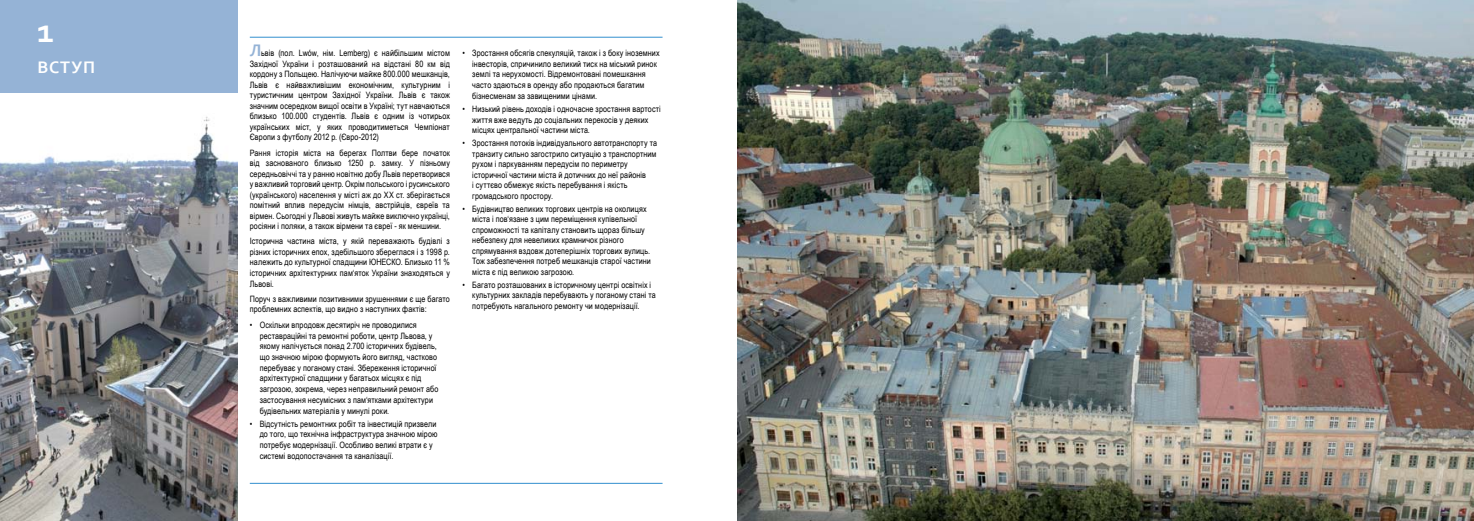
<style>
.page{position:relative;width:1474px;height:521px;background:#fff}
.page>*{position:absolute;margin:0;border:0;box-sizing:border-box;transform-origin:0 0}
.t1{font:700 35px "Corbel";color:#fff}
.t2{font:700 17.5px "Corbel";color:#fff}
.t3{font:8.75px/10.5px "Arial Narrow";letter-spacing:.01em;color:#000}
.s1{font-family:"Corbel";font-weight:700;font-size:17.5px;color:#95b3d6}
</style>
<div class="page">
<div style="left:0;top:0;width:237px;height:105px;background:#95b3d6"></div>
<img style="left:0;top:93px;width:237px;height:428px">
<hr style="left:250px;top:483px;width:412px;height:1px;background:#328fce">
<hr style="left:250px;top:37px;width:412px;height:1px;background:#328fce">
<img style="left:737px;top:0;width:736px;height:521px">
<h1 class="t1" style="left:37px;top:8px;width:19px">1</h1>
<h2 class="t2" style="left:38px;top:57px;width:59px">Вступ</h2>
<p class="t3" style="left:250px;top:47px;width:202px;text-align:justify"><span class="s1">Л</span>ьвів (пол. Lwów, нім. Lemberg) є найбільшим містом Західної України і розташований на відстані 80 км від кордону з Польщею. Налічуючи майже 800.000 мешканців, Львів є найважливішим економічним, культурним і туристичним центром Західної України. Львів є також значним осередком вищої освіти в Україні; тут навчаються близько 100.000 студентів. Львів є одним із чотирьох українських міст, у яких проводитиметься Чемпіонат Європи з футболу 2012 р. (Євро-2012)</p>
<p class="t3" style="left:250px;top:147px;width:202px;text-align:justify">Рання історія міста на берегах Полтви бере початок від заснованого близько 1250 р. замку. У пізньому середньовіччі та у ранню новітню добу Львів перетворився у важливий торговий центр. Окрім польського і русинського (українського) населення у місті аж до XX ст. зберігається помітний вплив передусім німців, австрійців, євреїв та вірмен. Сьогодні у Львові живуть майже виключно українці, росіяни і поляки, а також вірмени та євреї - як меншини.</p>
<p class="t3" style="left:250px;top:236px;width:202px;text-align:justify">Історична частина міста, у якій переважають будівлі з різних історичних епох, здебільшого збереглася і з 1998 р. належить до культурної спадщини ЮНЕСКО. Близько 11 % історичних архітектурних пам‘яток України знаходяться у Львові.</p>
<p class="t3" style="left:250px;top:293px;width:202px">Поруч з важливими позитивними зрушеннями є ще багато проблемних аспектів, що видно з наступних фактів:</p>
<p class="t3" style="left:260px;top:319px;width:180px;text-indent:-10px">• Оскільки впродовж десятиріч не проводилися реставраційні та ремонтні роботи, центр Львова, у якому налічується понад 2.700 історичних будівель, що значною мірою формують його вигляд, частково перебуває у поганому стані. Збереження історичної архітектурної спадщини у багатьох місцях є під загрозою, зокрема, через неправильний ремонт або застосування несумісних з пам‘ятками архітектури будівельних матеріалів у минулі роки.</p>
<p class="t3" style="left:260px;top:418px;width:179px;text-indent:-10px">• Відсутність ремонтних робіт та інвестицій призвели до того, що технічна інфраструктура значною мірою потребує модернізації. Особливо великі втрати є у системі водопостачання та каналізації.</p>
<p class="t3" style="left:472px;top:47px;width:189px;text-indent:-10px">• Зростання обсягів спекуляцій, також і з боку іноземних інвесторів, спричинило великий тиск на міський ринок землі та нерухомості. Відремонтовані помешкання часто здаються в оренду або продаються багатим бізнесменам за завищеними цінами.</p>
<p class="t3" style="left:472px;top:103px;width:190px;text-indent:-10px">• Низький рівень доходів і одночасне зростання вартості життя вже ведуть до соціальних перекосів у деяких місцях центральної частини міста.</p>
<p class="t3" style="left:472px;top:137px;width:186px;text-indent:-10px">• Зростання потоків індивідуального автотранспорту та транзиту сильно загострило ситуацію з транспортним рухом і паркуванням передусім по периметру історичної частини міста й дотичних до неї районів<br>і суттєво обмежує якість перебування і якість громадського простору.</p>
<p class="t3" style="left:472px;top:203px;width:180px;text-indent:-10px">• Будівництво великих торгових центрів на околицях міста і пов‘язане з цим переміщення купівельної спроможності та капіталу становить щораз більшу небезпеку для невеликих крамничок різного спрямування вздовж дотеперішніх торгових вулиць.<br>Тож забезпечення потреб мешканців старої частини міста є під великою загрозою.</p>
<p class="t3" style="left:472px;top:279px;width:185px;text-indent:-10px">• Багато розташованих в історичному центрі освітніх і культурних закладів перебувають у поганому стані та потребують нагального ремонту чи модернізації.</p>
</div>
